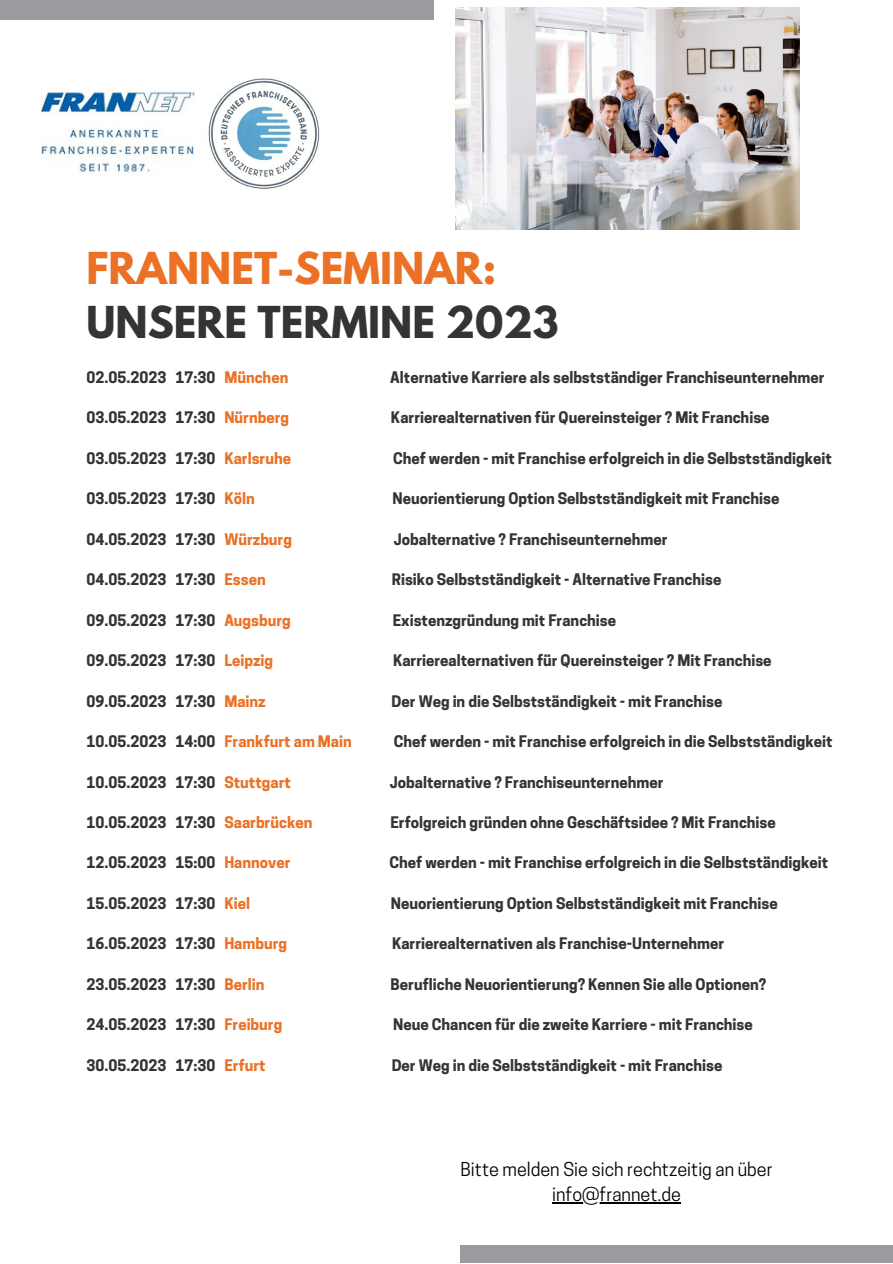
<style>
.page{position:relative;width:893px;height:1264px;background:#fff}
.page>*{position:absolute;margin:0;border:0;box-sizing:border-box;transform-origin:0 0}
.t1{font:700 39px "League Spartan";color:#343434}
.t2{font:700 39px "League Spartan";color:#ea7125}
.t3{font:18px/24.8px "Cooper Hewitt";color:#000;text-align:center}
.t4{font:700 15px "Cooper Hewitt";color:#343434}
.s1{color:#ea7125}
</style>
<div class="page">
<div style="left:460px;top:1245px;width:432px;height:17px;background:#9a9a9f"></div>
<div style="left:0;top:0;width:434px;height:20px;background:#9a9a9f"></div>
<img style="left:455px;top:7px;width:344px;height:222px">
<img style="left:208px;top:70px;width:112px;height:119px">
<img style="left:41px;top:91px;width:153px;height:85px">
<hr style="left:552px;top:1201px;width:128px;height:2px;background:#000">
<h1 class="t2" style="left:86px;top:249px;width:411px">FRANNET-SEMINAR:</h1>
<h1 class="t1" style="left:86px;top:303px;width:473px">UNSERE TERMINE 2023</h1>
<p class="t4" style="left:86px;top:371px;width:203px">02.05.2023 17:30 <span class="s1">München</span></p>
<p class="t4" style="left:390px;top:371px;width:435px">Alternative Karriere als selbstständiger Franchiseunternehmer</p>
<p class="t4" style="left:86px;top:412px;width:204px">03.05.2023 17:30 <span class="s1">Nürnberg</span></p>
<p class="t4" style="left:391px;top:412px;width:380px">Karrierealternativen für Quereinsteiger ? Mit Franchise</p>
<p class="t4" style="left:86px;top:452px;width:206px">03.05.2023 17:30 <span class="s1">Karlsruhe</span></p>
<p class="t4" style="left:393px;top:452px;width:440px">Chef werden - mit Franchise erfolgreich in die Selbstständigkeit</p>
<p class="t4" style="left:86px;top:493px;width:170px">03.05.2023 17:30 <span class="s1">Köln</span></p>
<p class="t4" style="left:392px;top:493px;width:388px">Neuorientierung Option Selbstständigkeit mit Franchise</p>
<p class="t4" style="left:86px;top:533px;width:207px">04.05.2023 17:30 <span class="s1">Würzburg</span></p>
<p class="t4" style="left:394px;top:533px;width:275px">Jobalternative ? Franchiseunternehmer</p>
<p class="t4" style="left:86px;top:574px;width:181px">04.05.2023 17:30 <span class="s1">Essen</span></p>
<p class="t4" style="left:391px;top:574px;width:331px">Risiko Selbstständigkeit - Alternative Franchise</p>
<p class="t4" style="left:86px;top:614px;width:206px">09.05.2023 17:30 <span class="s1">Augsburg</span></p>
<p class="t4" style="left:392px;top:614px;width:225px">Existenzgründung mit Franchise</p>
<p class="t4" style="left:86px;top:654px;width:188px">09.05.2023 17:30 <span class="s1">Leipzig</span></p>
<p class="t4" style="left:393px;top:654px;width:380px">Karrierealternativen für Quereinsteiger ? Mit Franchise</p>
<p class="t4" style="left:86px;top:695px;width:181px">09.05.2023 17:30 <span class="s1">Mainz</span></p>
<p class="t4" style="left:391px;top:695px;width:332px">Der Weg in die Selbstständigkeit - mit Franchise</p>
<p class="t4" style="left:86px;top:735px;width:267px">10.05.2023 14:00 <span class="s1">Frankfurt am Main</span></p>
<p class="t4" style="left:394px;top:735px;width:440px">Chef werden - mit Franchise erfolgreich in die Selbstständigkeit</p>
<p class="t4" style="left:86px;top:776px;width:206px">10.05.2023 17:30 <span class="s1">Stuttgart</span></p>
<p class="t4" style="left:390px;top:776px;width:275px">Jobalternative ? Franchiseunternehmer</p>
<p class="t4" style="left:86px;top:816px;width:227px">10.05.2023 17:30 <span class="s1">Saarbrücken</span></p>
<p class="t4" style="left:390px;top:816px;width:387px">Erfolgreich gründen ohne Geschäftsidee ? Mit Franchise</p>
<p class="t4" style="left:86px;top:857px;width:205px">12.05.2023 15:00 <span class="s1">Hannover</span></p>
<p class="t4" style="left:389px;top:857px;width:440px">Chef werden - mit Franchise erfolgreich in die Selbstständigkeit</p>
<p class="t4" style="left:86px;top:897px;width:165px">15.05.2023 17:30 <span class="s1">Kiel</span></p>
<p class="t4" style="left:391px;top:897px;width:388px">Neuorientierung Option Selbstständigkeit mit Franchise</p>
<p class="t4" style="left:86px;top:938px;width:202px">16.05.2023 17:30 <span class="s1">Hamburg</span></p>
<p class="t4" style="left:392px;top:938px;width:333px">Karrierealternativen als Franchise-Unternehmer</p>
<p class="t4" style="left:86px;top:978px;width:179px">23.05.2023 17:30 <span class="s1">Berlin</span></p>
<p class="t4" style="left:390px;top:978px;width:377px">Berufliche Neuorientierung? Kennen Sie alle Optionen?</p>
<p class="t4" style="left:86px;top:1019px;width:197px">24.05.2023 17:30 <span class="s1">Freiburg</span></p>
<p class="t4" style="left:393px;top:1019px;width:361px">Neue Chancen für die zweite Karriere - mit Franchise</p>
<p class="t4" style="left:86px;top:1059px;width:181px">30.05.2023 17:30 <span class="s1">Erfurt</span></p>
<p class="t4" style="left:391px;top:1059px;width:332px">Der Weg in die Selbstständigkeit - mit Franchise</p>
<p class="t3" style="left:460px;top:1159px;width:314px">Bitte melden Sie sich rechtzeitig an über info@frannet.de</p>
</div>
